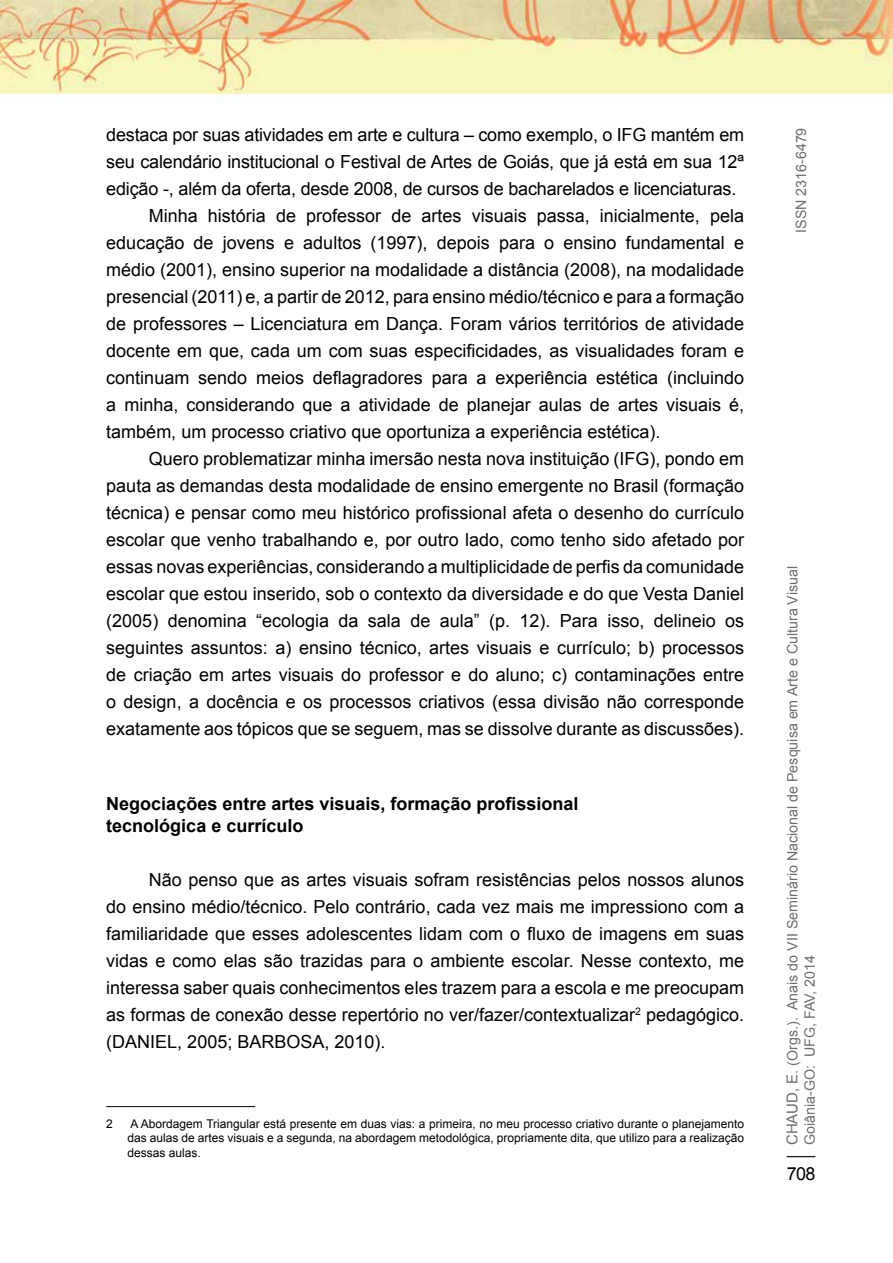
<style>
.page{position:relative;width:893px;height:1263px;background:#fff}
.page>*{position:absolute;margin:0;border:0;box-sizing:border-box;transform-origin:0 0}
.t1{font:18px/27px "Arial";color:#000;text-align:justify}
.t2{font:700 18px/21.6px "Arial";color:#000}
.t3{font:14.25px/17.1px "Arial";color:#6d6e71}
.t4{font:12px/14.4px "Arial";color:#000;text-align:justify}
.s1{font-size:15px}
</style>
<div class="page">
<svg style="left:787px;top:1156px;width:28px;height:1px"></svg>
<img style="left:0;top:0;width:893px;height:102px">
<hr style="left:106px;top:1106px;width:149px;height:1px;background:#000">
<p class="t1" style="left:106px;top:121px;width:639px">destaca por suas atividades em arte e cultura – como exemplo, o IFG mantém em</p>
<p class="t1" style="left:106px;top:148px;width:639px">seu calendário institucional o Festival de Artes de Goiás, que já está em sua 12ª</p>
<p class="t1" style="left:106px;top:175px;width:632px">edição -, além da oferta, desde 2008, de cursos de bacharelados e licenciaturas.</p>
<p class="t1" style="left:149px;top:202px;width:597px">Minha história de professor de artes visuais passa, inicialmente, pela</p>
<p class="t1" style="left:106px;top:229px;width:639px">educação de jovens e adultos (1997), depois para o ensino fundamental e</p>
<p class="t1" style="left:106px;top:256px;width:639px">médio (2001), ensino superior na modalidade a distância (2008), na modalidade</p>
<p class="t1" style="left:106px;top:283px;width:639px">presencial (2011) e, a partir de 2012, para ensino médio/técnico e para a formação</p>
<p class="t1" style="left:106px;top:310px;width:639px">de professores – Licenciatura em Dança. Foram vários territórios de atividade</p>
<p class="t1" style="left:106px;top:337px;width:639px">docente em que, cada um com suas especificidades, as visualidades foram e</p>
<p class="t1" style="left:106px;top:364px;width:639px">continuam sendo meios deflagradores para a experiência estética (incluindo</p>
<p class="t1" style="left:106px;top:391px;width:639px">a minha, considerando que a atividade de planejar aulas de artes visuais é,</p>
<p class="t1" style="left:106px;top:418px;width:556px">também, um processo criativo que oportuniza a experiência estética).</p>
<p class="t1" style="left:149px;top:445px;width:597px">Quero problematizar minha imersão nesta nova instituição (IFG), pondo em</p>
<p class="t1" style="left:106px;top:472px;width:639px">pauta as demandas desta modalidade de ensino emergente no Brasil (formação</p>
<p class="t1" style="left:106px;top:499px;width:639px">técnica) e pensar como meu histórico profissional afeta o desenho do currículo</p>
<p class="t1" style="left:106px;top:526px;width:639px">escolar que venho trabalhando e, por outro lado, como tenho sido afetado por</p>
<p class="t1" style="left:106px;top:553px;width:639px">essas novas experiências, considerando a multiplicidade de perfis da comunidade</p>
<p class="t1" style="left:106px;top:580px;width:639px">escolar que estou inserido, sob o contexto da diversidade e do que Vesta Daniel</p>
<p class="t1" style="left:106px;top:607px;width:639px">(2005) denomina “ecologia da sala de aula” (p. 12). Para isso, delineio os</p>
<p class="t1" style="left:106px;top:634px;width:639px">seguintes assuntos: a) ensino técnico, artes visuais e currículo; b) processos</p>
<p class="t1" style="left:106px;top:661px;width:639px">de criação em artes visuais do professor e do aluno; c) contaminações entre</p>
<p class="t1" style="left:106px;top:688px;width:639px">o design, a docência e os processos criativos (essa divisão não corresponde</p>
<p class="t1" style="left:106px;top:715px;width:639px">exatamente aos tópicos que se seguem, mas se dissolve durante as discussões).</p>
<p class="t2" style="left:106px;top:794px;width:474px">Negociações entre artes visuais, formação profissional tecnológica e currículo</p>
<p class="t1" style="left:106px;top:866px;width:639px;text-indent:43px">Não penso que as artes visuais sofram resistências pelos nossos alunos do ensino médio/técnico. Pelo contrário, cada vez mais me impressiono com a familiaridade que esses adolescentes lidam com o fluxo de imagens em suas vidas e como elas são trazidas para o ambiente escolar. Nesse contexto, me interessa saber quais conhecimentos eles trazem para a escola e me preocupam as formas de conexão desse repertório no ver/fazer/contextualizar<sup>2</sup> pedagógico. (DANIEL, 2005; BARBOSA, 2010).</p>
<p class="t4" style="left:106px;top:1116px;width:8px">2</p>
<p class="t4" style="left:128px;top:1116px;width:618px">A Abordagem Triangular está presente em duas vias: a primeira, no meu processo criativo durante o planejamento das aulas de artes visuais e a segunda, na abordagem metodológica, propriamente dita, que utilizo para a realização dessas aulas.</p>
<p class="t3" style="left:793px;top:233px;width:107px;rotate:-90deg">ISSN 2316-6479</p>
<p class="t3" style="left:784px;top:1145px;width:581px;rotate:-90deg"><span class="s1">Chaud, E</span>. (Orgs.). Anais do VII Seminário Nacional de Pesquisa em Arte e Cultura Visual<br>Goiânia-GO: U FG, FAV, 2014</p>
<p class="t1" style="left:787px;top:1160px;width:30px">708</p>
</div>
